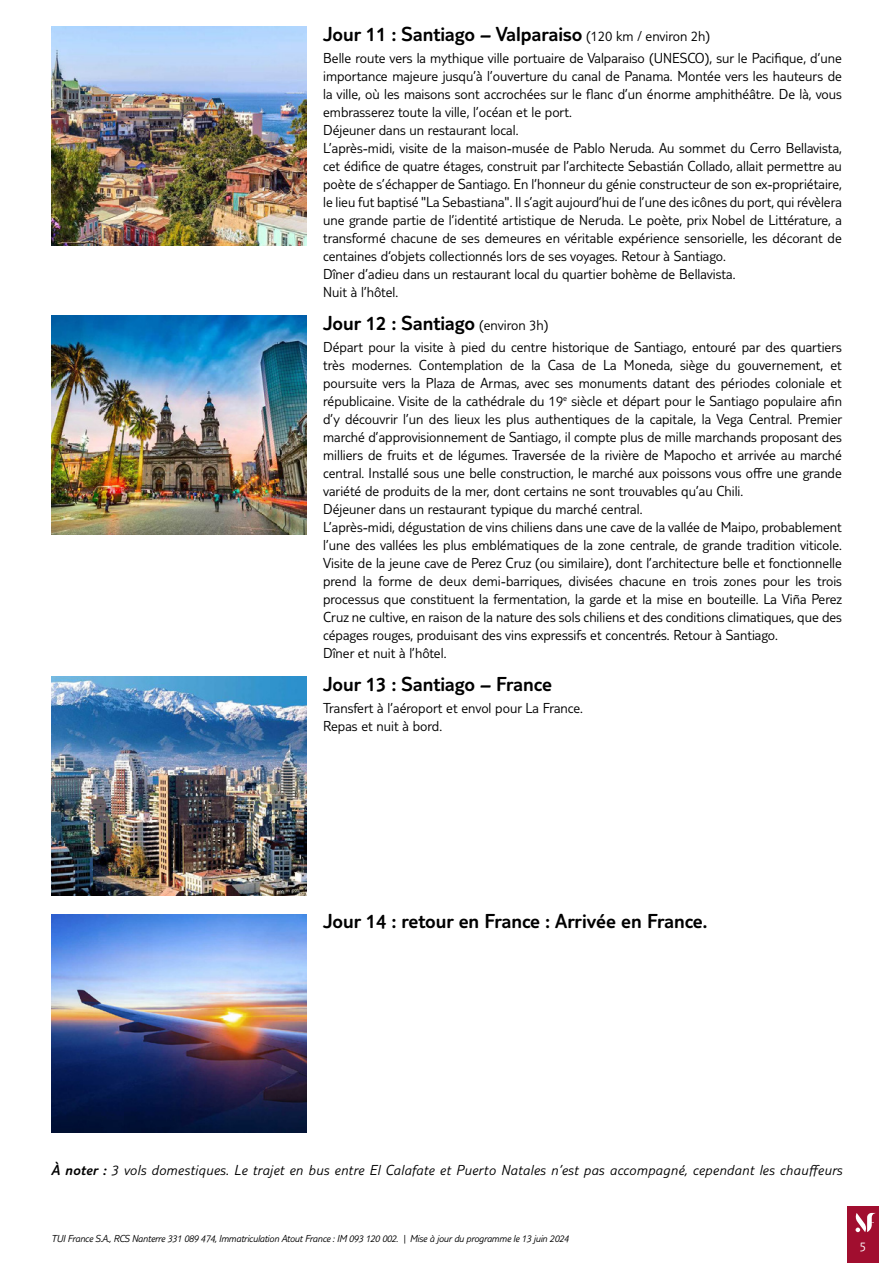
<style>
.page{position:relative;width:893px;height:1263px;background:#fff}
.page>*{position:absolute;margin:0;border:0;box-sizing:border-box;transform-origin:0 0}
.t1{font:300 21px "TUI Type";color:#000}
.t2{font:300 15px/18px "TUI Type";color:#000}
.t3{font:italic 300 15px "TUI Type";letter-spacing:.02em;color:#000}
.t4{font:300 13.5px "TUI Type";color:#fff}
.t5{font:italic 300 10.5px "TUI Type";letter-spacing:-.02em;color:#000}
.s1{font-size:15px}
.s2{font-style:inherit}
</style>
<div class="page">
<div style="left:847px;top:1206px;width:32px;height:57px;background:#a10e2f"></div>
<svg style="left:855px;top:1213px;width:21px;height:19px"></svg>
<img style="left:51px;top:27px;width:255px;height:218px">
<img style="left:51px;top:316px;width:255px;height:218px">
<img style="left:51px;top:677px;width:255px;height:218px">
<img style="left:51px;top:914px;width:255px;height:219px">
<h1 class="t1" style="left:323px;top:22px;width:389px">Jour 11 : Santiago – Valparaiso <span class="s1">(120 km / environ 2h)</span></h1>
<p class="t2" style="left:323px;top:49px;width:520px">Belle route vers la mythique ville portuaire de Valparaiso (UNESCO), sur le Pacifique, d’une importance majeure jusqu’à l’ouverture du canal de Panama. Montée vers les hauteurs de la ville, où les maisons sont accrochées sur le flanc d’un énorme amphithéâtre. De là, vous embrasserez toute la ville, l’océan et le port.<br>Déjeuner dans un restaurant local.<br>L’après-midi, visite de la maison-musée de Pablo Neruda. Au sommet du Cerro Bellavista, cet édifice de quatre étages, construit par l’architecte Sebastián Collado, allait permettre au poète de s’échapper de Santiago. En l’honneur du génie constructeur de son ex-propriétaire, le lieu fut baptisé "La Sebastiana". Il s’agit aujourd’hui de l’une des icônes du port, qui révèlera une grande partie de l’identité artistique de Neruda. Le poète, prix Nobel de Littérature, a transformé chacune de ses demeures en véritable expérience sensorielle, les décorant de centaines d‘objets collectionnés lors de ses voyages. Retour à Santiago.<br>Dîner d’adieu dans un restaurant local du quartier bohème de Bellavista.<br>Nuit à l’hôtel.</p>
<h1 class="t1" style="left:323px;top:311px;width:227px">Jour 12 : Santiago <span class="s1">(environ 3h)</span></h1>
<p class="t2" style="left:323px;top:338px;width:521px">Départ pour la visite à pied du centre historique de Santiago, entouré par des quartiers très modernes. Contemplation de la Casa de La Moneda, siège du gouvernement, et poursuite vers la Plaza de Armas, avec ses monuments datant des périodes coloniale et républicaine. Visite de la cathédrale du 19<sup>e</sup> siècle et départ pour le Santiago populaire afin d’y découvrir l’un des lieux les plus authentiques de la capitale, la Vega Central. Premier marché d’approvisionnement de Santiago, il compte plus de mille marchands proposant des milliers de fruits et de légumes. Traversée de la rivière de Mapocho et arrivée au marché central. Installé sous une belle construction, le marché aux poissons vous offre une grande variété de produits de la mer, dont certains ne sont trouvables qu’au Chili.<br>Déjeuner dans un restaurant typique du marché central.<br>L’après-midi, dégustation de vins chiliens dans une cave de la vallée de Maipo, probablement l’une des vallées les plus emblématiques de la zone centrale, de grande tradition viticole.<br>Visite de la jeune cave de Perez Cruz (ou similaire), dont l’architecture belle et fonctionnelle prend la forme de deux demi-barriques, divisées chacune en trois zones pour les trois processus que constituent la fermentation, la garde et la mise en bouteille. La Viña Perez Cruz ne cultive, en raison de la nature des sols chiliens et des conditions climatiques, que des cépages rouges, produisant des vins expressifs et concentrés. Retour à Santiago.<br>Dîner et nuit à l’hôtel.</p>
<h1 class="t1" style="left:323px;top:672px;width:230px">Jour 13 : Santiago – France</h1>
<p class="t2" style="left:323px;top:699px;width:261px">Transfert à l’aéroport et envol pour La France.<br>Repas et nuit à bord.</p>
<h1 class="t1" style="left:323px;top:909px;width:386px">Jour 14 : retour en France : Arrivée en France.</h1>
<p class="t3" style="left:51px;top:1161px;width:793px"><span class="s2">À noter :</span> 3 vols domestiques. Le trajet en bus entre El Calafate et Puerto Natales n’est pas accompagné, cependant les chauffeurs</p>
<p class="t5" style="left:51px;top:1232px;width:519px">TUI France S.A., RCS Nanterre 331 089 474, Immatriculation Atout France : IM 093 120 002. | Mise à jour du programme le 13 juin 2024</p>
<p class="t4" style="left:860px;top:1239px;width:8px">5</p>
</div>
